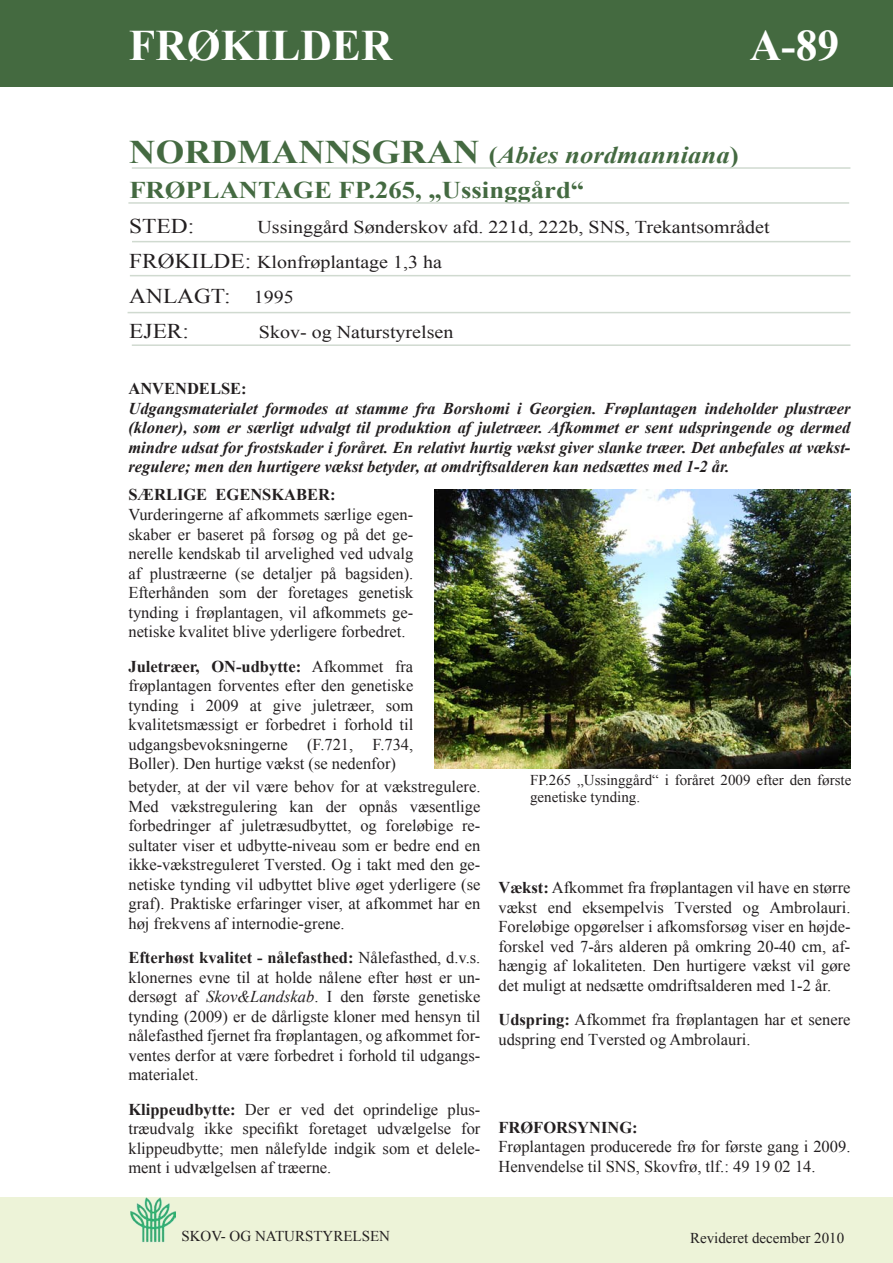
<style>
.page{position:relative;width:893px;height:1263px;background:#fff}
.page>*{position:absolute;margin:0;border:0;box-sizing:border-box;transform-origin:0 0}
.t1{font:700 43.5px "Times New Roman";color:#fff}
.t2{font:700 24px/35.1px "Times New Roman";color:#446a41;scale:1.11 1}
.t3{font:21px/35.1px "Times New Roman";color:#231f20;scale:1.11 1}
.t4{font:18px/35.1px "Times New Roman";color:#231f20;scale:1.11 1}
.t5{font:16.5px/19.5px "Times New Roman";color:#231f20;text-align:justify}
.t6{font:italic 700 16.5px/19.5px "Times New Roman";color:#231f20;text-align:justify}
.t7{font:700 16.5px "Times New Roman";color:#231f20}
.t8{font:15px/16.5px "Times New Roman";color:#231f20}
.s1{font-size:33px}
.s2{font-style:italic}
.s3{font-size:21px}
.s4{font-size:18px}
.s5{font-weight:700}
</style>
<div class="page">
<div style="left:0;top:1197px;width:893px;height:66px;background:#edf3d8"></div>
<div style="left:0;top:0;width:893px;height:86px;background:#446a40"></div>
<img style="left:130px;top:1198px;width:45px;height:45px">
<hr style="left:132px;top:167px;width:718px;height:2px;background:#d0dad0">
<hr style="left:128px;top:202px;width:721px;height:2px;background:#d0dad0">
<hr style="left:132px;top:241px;width:718px;height:1px;background:#d0dad0">
<hr style="left:130px;top:275px;width:720px;height:1px;background:#d0dad0">
<hr style="left:128px;top:312px;width:722px;height:1px;background:#d0dad0">
<hr style="left:132px;top:344px;width:718px;height:2px;background:#d0dad0">
<img style="left:435px;top:489px;width:415px;height:279px">
<h1 class="t1" style="left:129px;top:15px;width:265px">frøkilder</h1>
<h1 class="t1" style="left:750px;top:15px;width:91px">A-89</h1>
<h2 class="t2" style="left:129px;top:136px;width:550px"><span class="s1">nordmannsgran</span> (<span class="s2">Abies nordmanniana</span>) frøplantage FP.265, „Ussinggård“</h2>
<p class="t3" style="left:129px;top:208px;width:60px">STED:</p>
<p class="t4" style="left:129px;top:209px;width:578px;text-indent:128px">Ussinggård Sønderskov afd. 221d, 222b, SNS, Trekantsområdet <span class="s3">frøkilde :</span> Klonfrøplantage 1,3 ha</p>
<p class="t3" style="left:129px;top:278px;width:150px">anlagt: <span class="s4">1995 </span>ejer:</p>
<p class="t4" style="left:259px;top:314px;width:177px">Skov- og Naturstyrelsen</p>
<p class="t7" style="left:128px;top:377px;width:48px">ANVENDELSE</p>
<p class="t7" style="left:241px;top:377px;width:7px">:</p>
<p class="t6" style="left:128px;top:398px;width:723px">Udgangsmaterialet formodes at stamme fra Borshomi i Georgien. Frøplantagen indeholder plustræer (kloner), som er særligt udvalgt til produktion af juletræer. Afkommet er sent udspringende og dermed mindre udsat for frostskader i foråret. En relativt hurtig vækst giver slanke træer. Det anbefales at vækst&shy;regulere; men den hurtigere vækst betyder, at omdriftsalderen kan nedsættes med 1-2 år.</p>
<p class="t7" style="left:128px;top:483px;width:38px">SÆRLIGE</p>
<p class="t7" style="left:216px;top:483px;width:13px">EGENSK</p>
<p class="t7" style="left:284px;top:483px;width:53px">ABER:</p>
<p class="t5" style="left:128px;top:504px;width:286px">Vurderingerne af afkommets særlige egen&shy;skaber er baseret på forsøg og på det ge&shy;nerelle kendskab til arvelighed ved udvalg af plustræerne (se detaljer på bagsiden).<br>Efterhånden som der foretages genetisk tynding i frøplantagen, vil afkommets ge&shy;netiske kvalitet blive yderligere forbedret.</p>
<p class="t5" style="left:128px;top:656px;width:286px"><span class="s5">Juletræer, ON-udbytte:</span> Afkommet fra frøplantagen forventes efter den genetiske tynding i 2009 at give juletræer, som kvalitetsmæssigt er forbedret i forhold til udgangsbevoksningerne (F.721, F.734, Boller). Den hurtige vækst (se nedenfor)</p>
<p class="t5" style="left:128px;top:777px;width:354px">betyder, at der vil være behov for at vækstregulere.<br>Med vækstregulering kan der opnås væsentlige forbedringer af juletræsudbyttet, og foreløbige re&shy;sultater viser et udbytte-niveau som er bedre end en ikke-vækstreguleret Tversted. Og i takt med den ge&shy;netiske tynding vil udbyttet blive øget yderligere (se graf). Praktiske erfaringer viser, at afkommet har en høj frekvens af internodie-grene.</p>
<p class="t5" style="left:128px;top:948px;width:354px"><span class="s5">Efterhøst kvalitet - nålefasthed:</span> Nålefasthed, d.v.s. klonernes evne til at holde nålene efter høst er un&shy;dersøgt af <span class="s2">Skov&amp;Landskab</span>. I den første genetiske tynding (2009) er de dårligste kloner med hensyn til nålefasthed fjernet fra frøplantagen, og afkommet for&shy;ventes derfor at være forbedret i forhold til udgangs&shy;materialet.</p>
<p class="t5" style="left:128px;top:1099px;width:353px"><span class="s5">Klippeudbytte:</span> Der er ved det oprindelige plus&shy;træudvalg ikke specifikt foretaget udvælgelse for klippeudbytte; men nålefylde indgik som et delele&shy;ment i udvælgelsen af træerne.</p>
<p class="t8" style="left:530px;top:772px;width:323px">FP.265 „Ussinggård“ i foråret 2009 efter den første genetiske tynding.</p>
<p class="t5" style="left:498px;top:878px;width:354px"><span class="s5">Vækst:</span> Afkommet fra frøplantagen vil have en større vækst end eksempelvis Tversted og Ambrolauri.<br>Foreløbige opgørelser i afkomsforsøg viser en højde&shy;forskel ved 7-års alderen på omkring 20-40 cm, af&shy;hængig af lokaliteten. Den hurtigere vækst vil gøre det muligt at nedsætte omdriftsalderen med 1-2 år.</p>
<p class="t5" style="left:498px;top:1010px;width:353px"><span class="s5">Udspring:</span> Afkommet fra frøplantagen har et senere udspring end Tversted og Ambrolauri.</p>
<p class="t7" style="left:498px;top:1116px;width:13px">FRØFORS</p>
<p class="t7" style="left:577px;top:1116px;width:24px">YNING</p>
<p class="t7" style="left:632px;top:1116px;width:7px">:</p>
<p class="t5" style="left:498px;top:1137px;width:353px">Frøplantagen producerede frø for første gang i 2009.<br>Henvendelse til SNS, Skovfrø, tlf.: 49 19 02 14.</p>
<p class="t8" style="left:181px;top:1227px;width:191px">s kov- og Naturstyrelsen</p>
<p class="t8" style="left:690px;top:1229px;width:156px">Revideret december 2010</p>
</div>
